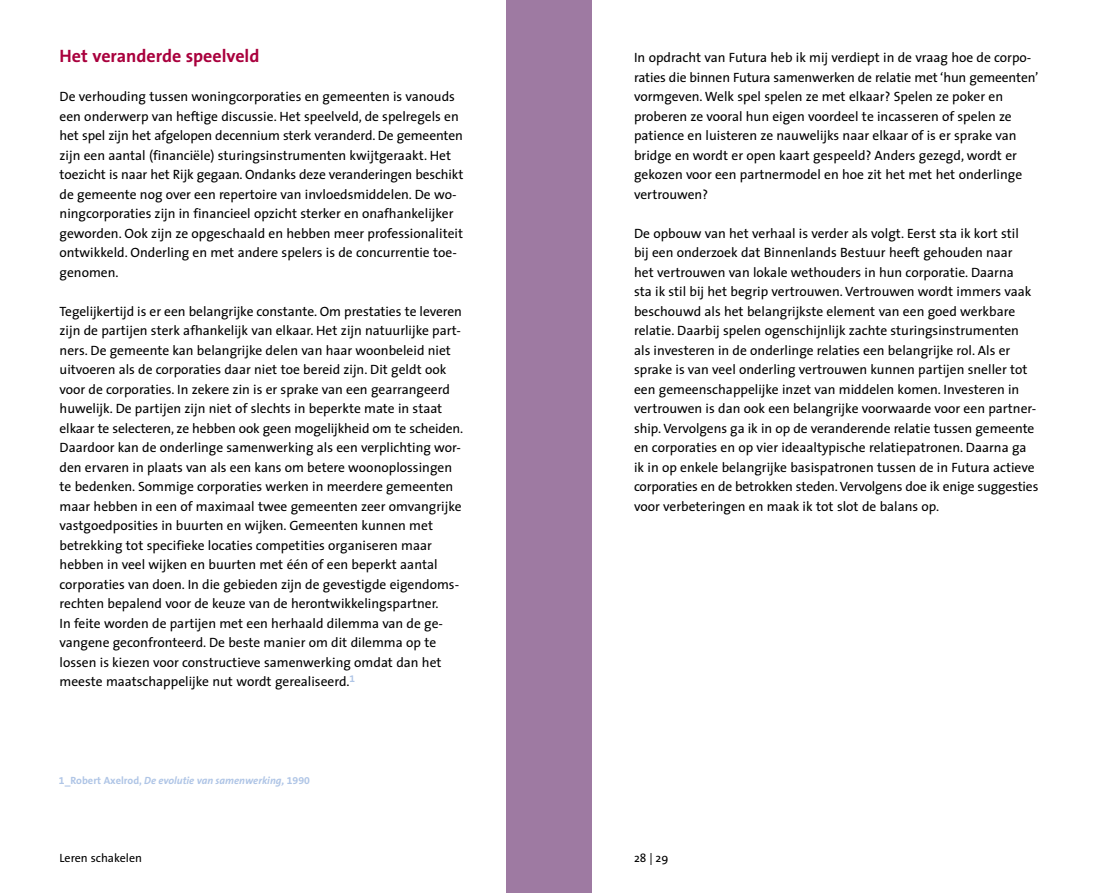
<style>
.page{position:relative;width:1098px;height:893px;background:#fff}
.page>*{position:absolute;margin:0;border:0;box-sizing:border-box;transform-origin:0 0}
.t1{font:700 18px "The Sans";color:#a9003d}
.t2{font:13.5px/19.5px "The Sans";color:#000}
.t3{font:12px "The Sans";color:#000}
.t4{font:italic 700 10.5px "The Sans";color:#afc5e6}
.s1{font-family:"The Sans B7";font-style:normal}
</style>
<div class="page">
<div style="left:506px;top:0;width:43px;height:893px;background:#9e7aa2"></div>
<div style="left:549px;top:0;width:42px;height:893px;background:#9e7aa2"></div>
<h1 class="t1" style="left:60px;top:41px;width:201px">Het veranderde speelveld</h1>
<p class="t2" style="left:60px;top:86px;width:405px">De verhouding tussen woningcorporaties en gemeenten is vanouds een onderwerp van heftige discussie. Het speelveld, de spelregels en het spel zijn het afgelopen decennium sterk veranderd. De gemeenten zijn een aantal (financiële) sturingsinstrumenten kwijtgeraakt. Het toezicht is naar het Rijk gegaan. Ondanks deze veranderingen beschikt de gemeente nog over een repertoire van invloedsmiddelen. De wo&shy;ningcorporaties zijn in financieel opzicht sterker en onafhankelijker geworden. Ook zijn ze opgeschaald en hebben meer professionaliteit ontwikkeld. Onderling en met andere spelers is de concurrentie toe&shy;genomen.</p>
<p class="t2" style="left:60px;top:301px;width:405px">Tegelijkertijd is er een belangrijke constante. Om prestaties te leveren zijn de partijen sterk afhankelijk van elkaar. Het zijn natuurlijke part&shy;ners. De gemeente kan belangrijke delen van haar woonbeleid niet uitvoeren als de corporaties daar niet toe bereid zijn. Dit geldt ook voor de corporaties. In zekere zin is er sprake van een gearrangeerd huwelijk. De partijen zijn niet of slechts in beperkte mate in staat elkaar te selecteren, ze hebben ook geen mogelijkheid om te scheiden.<br>Daardoor kan de onderlinge samenwerking als een verplichting wor&shy;den ervaren in plaats van als een kans om betere woonoplossingen te bedenken. Sommige corporaties werken in meerdere gemeenten maar hebben in een of maximaal twee gemeenten zeer omvangrijke vastgoedposities in buurten en wijken. Gemeenten kunnen met betrekking tot specifieke locaties competities organiseren maar hebben in veel wijken en buurten met één of een beperkt aantal corporaties van doen. In die gebieden zijn de gevestigde eigendoms&shy;rechten bepalend voor de keuze van de herontwikkelingspartner.<br>In feite worden de partijen met een herhaald dilemma van de ge&shy;vangene geconfronteerd. De beste manier om dit dilemma op te lossen is kiezen voor constructieve samenwerking omdat dan het meeste maatschappelijke nut wordt gerealiseerd.<sup>1</sup></p>
<p class="t4" style="left:59px;top:771px;width:252px"><span class="s1">1_Robert Axelrod,</span> De evolutie van samenwerking, <span class="s1">1990</span></p>
<p class="t3" style="left:60px;top:847px;width:84px">Leren schakelen</p>
<p class="t2" style="left:634px;top:47px;width:405px">In opdracht van Futura heb ik mij verdiept in de vraag hoe de corpo&shy;raties die binnen Futura samenwerken de relatie met ‘hun gemeenten’ vormgeven. Welk spel spelen ze met elkaar? Spelen ze poker en proberen ze vooral hun eigen voordeel te incasseren of spelen ze patience en luisteren ze nauwelijks naar elkaar of is er sprake van bridge en wordt er open kaart gespeeld? Anders gezegd, wordt er gekozen voor een partnermodel en hoe zit het met het onderlinge vertrouwen?</p>
<p class="t2" style="left:634px;top:223px;width:405px">De opbouw van het verhaal is verder als volgt. Eerst sta ik kort stil<br>bij een onderzoek dat Binnenlands Bestuur heeft gehouden naar<br>het vertrouwen van lokale wethouders in hun corporatie. Daarna<br>sta ik stil bij het begrip vertrouwen. Vertrouwen wordt immers vaak beschouwd als het belangrijkste element van een goed werkbare relatie. Daarbij spelen ogenschijnlijk zachte sturingsinstrumenten als investeren in de onderlinge relaties een belangrijke rol. Als er sprake is van veel onderling vertrouwen kunnen partijen sneller tot een gemeenschappelijke inzet van middelen komen. Investeren in vertrouwen is dan ook een belangrijke voorwaarde voor een partner&shy;ship. Vervolgens ga ik in op de veranderende relatie tussen gemeente en corporaties en op vier ideaaltypische relatiepatronen. Daarna ga ik in op enkele belangrijke basispatronen tussen de in Futura actieve corporaties en de betrokken steden. Vervolgens doe ik enige suggesties voor verbeteringen en maak ik tot slot de balans op.</p>
<p class="t3" style="left:634px;top:847px;width:34px">28 | 29</p>
</div>
